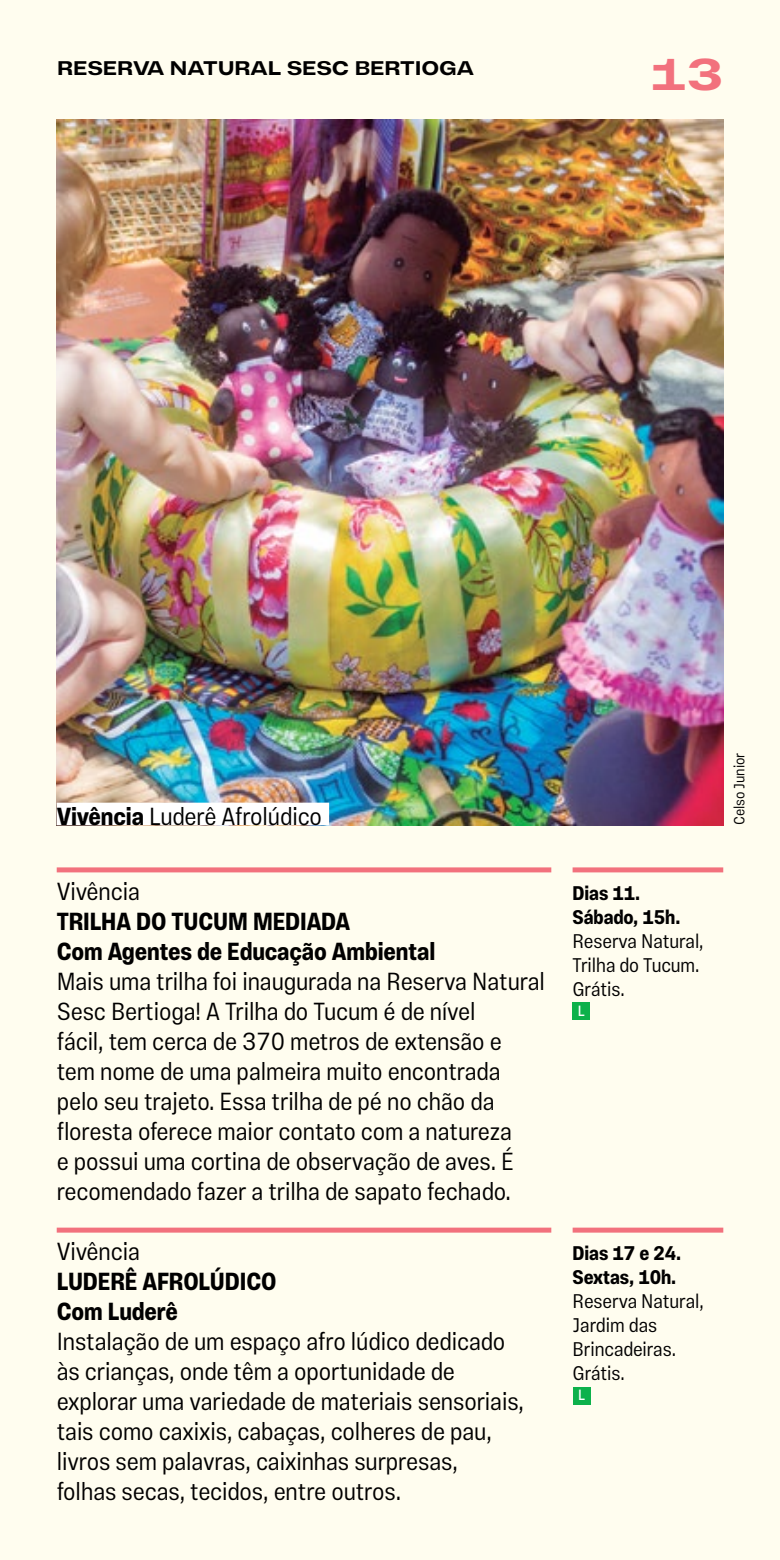
<style>
.page{position:relative;width:780px;height:1560px;background:#fff}
.page>*{position:absolute;margin:0;border:0;box-sizing:border-box;transform-origin:0 0}
.t1{font:700 45px "Vinila Extended";color:#f2717d}
.t2{font:300 25px/30px "Vinila Condensed";letter-spacing:-.005em;color:#000}
.t3{font:700 25px/30px "Vinila Condensed";letter-spacing:-.005em;color:#000}
.t4{font:300 20px/24px "Vinila Condensed";letter-spacing:-.005em;color:#000}
.t5{font:700 20px/24px "Vinila Condensed";letter-spacing:-.005em;color:#000}
.t6{font:700 20px "Vinila Extended";letter-spacing:-.005em;color:#000}
.t7{font:300 15px "Vinila Condensed";letter-spacing:-.005em;color:#000}
.t8{font:15px "Vinila Condensed";color:#fff}
.s1{font-weight:700}
</style>
<div class="page">
<div style="left:0;top:0;width:780px;height:1559px;background:#fffdef"></div>
<div style="left:57px;top:867px;width:494px;height:5px;background:#f2717d"></div>
<div style="left:57px;top:1227px;width:494px;height:5px;background:#f2717d"></div>
<div style="left:572px;top:867px;width:151px;height:5px;background:#f2717d"></div>
<div style="left:572px;top:1002px;width:18px;height:18px;background:#0db14b"></div>
<div style="left:572px;top:1227px;width:151px;height:5px;background:#f2717d"></div>
<div style="left:572px;top:1386px;width:18px;height:18px;background:#0db14b"></div>
<img style="left:57px;top:120px;width:666px;height:705px">
<div style="left:57px;top:802px;width:272px;height:23px;background:#fff"></div>
<p class="t6" style="left:57px;top:56px;width:418px">RESERVA NATURAL SESC BERTIOGA</p>
<h1 class="t1" style="left:650px;top:47px;width:75px">13</h1>
<p class="t2" style="left:57px;top:801px;width:267px"><span class="s1">Vivência</span> Luderê Afrolúdico</p>
<p class="t2" style="left:57px;top:876px;width:85px">Vivência</p>
<p class="t3" style="left:57px;top:906px;width:380px">TRILHA DO TUCUM MEDIADA<br>Com Agentes de Educação Ambiental</p>
<p class="t2" style="left:57px;top:966px;width:489px">Mais uma trilha foi inaugurada na Reserva Natural Sesc Bertioga! A Trilha do Tucum é de nível<br>fácil, tem cerca de 370 metros de extensão e tem nome de uma palmeira muito encontrada pelo seu trajeto. Essa trilha de pé no chão da floresta oferece maior contato com a natureza<br>e possui uma cortina de observação de aves. É recomendado fazer a trilha de sapato fechado.</p>
<p class="t2" style="left:57px;top:1236px;width:85px">Vivência</p>
<p class="t3" style="left:57px;top:1266px;width:221px">LUDERÊ AFROLÚDICO<br>Com Luderê</p>
<p class="t2" style="left:57px;top:1326px;width:468px">Instalação de um espaço afro lúdico dedicado às crianças, onde têm a oportunidade de explorar uma variedade de materiais sensoriais, tais como caxixis, cabaças, colheres de pau, livros sem palavras, caixinhas surpresas,<br>folhas secas, tecidos, entre outros.</p>
<p class="t5" style="left:572px;top:881px;width:109px">Dias 11.<br>Sábado, 15h.</p>
<p class="t4" style="left:572px;top:928px;width:132px">Reserva Natural,<br>Trilha do Tucum.<br>Grátis.</p>
<p class="t8" style="left:578px;top:1002px;width:8px">L</p>
<p class="t5" style="left:572px;top:1241px;width:110px">Dias 17 e 24.<br>Sextas, 10h.</p>
<p class="t4" style="left:572px;top:1288px;width:132px">Reserva Natural,<br>Jardim das<br>Brincadeiras.<br>Grátis.</p>
<p class="t8" style="left:578px;top:1386px;width:8px">L</p>
<p class="t7" style="left:730px;top:825px;width:74px;rotate:-90deg">Celso Junior</p>
</div>
